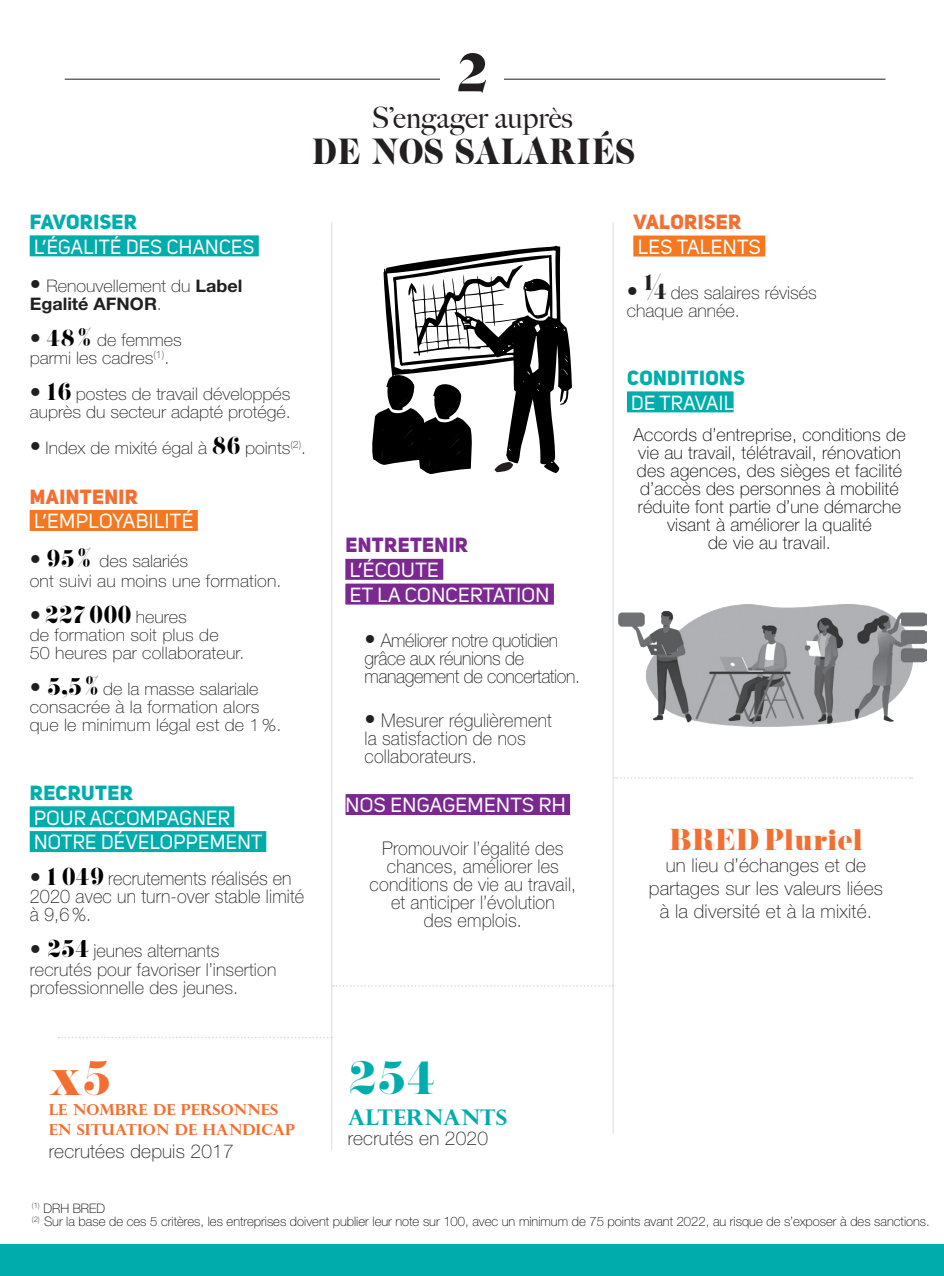
<style>
.page{position:relative;width:944px;height:1276px;background:#fff}
.page>*{position:absolute;margin:0;border:0;box-sizing:border-box;transform-origin:0 0}
.t1{font:56.25px "Caslon Graphique EF";color:#231f20}
.t2{font:47.25px "Pistilli";color:#f36e31}
.t3{font:45.45px "Pistilli";color:#00adac;scale:1.04 1}
.t4{font:37.8px "Caslon Graphique EF";letter-spacing:.03em;color:#231f20;scale:.83 1}
.t5{font:500 29.25px "Big Caslon";color:#231f20}
.t6{font:27px "Pistilli";letter-spacing:-.01em;color:#f36e31}
.t7{font:23.62px "Pistilli";color:#000;scale:.95 1}
.t8{font:700 21.6px "Perpetua Titling";color:#00adac;scale:1.04 1}
.t9{font:20.25px/24.8px "Uni Sans";letter-spacing:.02em;color:#fff}
.t10{font:800 20.25px "Uni Sans";letter-spacing:.02em;color:#00adac}
.t11{font:800 20.25px "Uni Sans";letter-spacing:.02em;color:#f36e31}
.t12{font:800 20.25px "Uni Sans";letter-spacing:.02em;color:#7b2991}
.t13{font:100 19.12px/22.9px "Helvetica Neue LT Std";letter-spacing:.01em;color:#231f20;text-align:center}
.t14{font:100 18.9px/18px "Helvetica Neue LT Std";letter-spacing:.01em;color:#231f20;scale:.95 1}
.t15{font:100 18.9px/18px "Helvetica Neue LT Std";letter-spacing:-.02em;color:#231f20;scale:.95 1}
.t16{font:100 18px/18px "Helvetica Neue LT Std";letter-spacing:.01em;color:#000;text-align:center}
.t17{font:100 18px/18px "Helvetica Neue LT Std";letter-spacing:.01em;color:#231f20}
.t18{font:100 17.32px/18px "Helvetica Neue LT Std";color:#231f20;scale:1.04 1}
.t19{font:700 15.08px/20.2px "Perpetua Titling";color:#f36e31;scale:1.04 1}
.t20{font:100 13.05px "Helvetica Neue LT Std";color:#000}
.s1{font-weight:200;font-size:22.5px}
.s2{font-weight:700}
.s3{font-family:"Pistilli";font-weight:400;font-size:22.5px;color:#000}
.s4{font-size:18px}
.s5{font-family:"Pistilli";font-weight:400;font-size:23.62px;color:#000}
.s6{font-family:"Helvetica Neue LT Std";font-weight:200;font-size:22.5px;color:#231f20}
.s7{font-family:"Helvetica Neue LT Std";font-weight:100;font-size:17.32px;color:#231f20}
.s8{font-family:"Pistilli";font-weight:400;font-size:31.5px}
</style>
<div class="page">
<hr style="left:65px;top:79px;width:820px;height:1px;background:#231f20">
<div style="left:440px;top:57px;width:64px;height:63px;background:#fff"></div>
<hr style="left:613px;top:222px;width:1px;height:911px;background:#dadcde">
<hr style="left:331px;top:222px;width:1px;height:928px;background:#dadcde">
<svg style="left:372px;top:246px;width:200px;height:228px"></svg>
<svg style="left:58px;top:1036px;width:273px;height:2px"></svg>
<svg style="left:614px;top:777px;width:298px;height:2px"></svg>
<div style="left:0;top:1244px;width:944px;height:32px;background:#00adac"></div>
<div style="left:30px;top:235px;width:229px;height:21px;background:#00adac"></div>
<div style="left:30px;top:510px;width:168px;height:21px;background:#f47721"></div>
<div style="left:345px;top:559px;width:98px;height:21px;background:#7b2991"></div>
<div style="left:345px;top:583px;width:209px;height:21px;background:#7b2991"></div>
<div style="left:346px;top:794px;width:224px;height:21px;background:#7b2991"></div>
<div style="left:633px;top:235px;width:132px;height:21px;background:#f47721"></div>
<div style="left:30px;top:806px;width:204px;height:21px;background:#00adac"></div>
<div style="left:30px;top:831px;width:236px;height:21px;background:#00adac"></div>
<img style="left:618px;top:605px;width:309px;height:121px">
<div style="left:627px;top:391px;width:107px;height:21px;background:#00adac"></div>
<svg style="left:333px;top:985px;width:280px;height:1px"></svg>
<p class="t1" style="left:458px;top:41px;width:32px">2</p>
<p class="t5" style="left:372px;top:93px;width:202px">S’engager auprès</p>
<p class="t4" style="left:312px;top:130px;width:391px">DE NOS SALARIÉS</p>
<p class="t10" style="left:30px;top:209px;width:109px">FAVORISER</p>
<p class="t9" style="left:34px;top:234px;width:222px">L’ÉGALITÉ DES CHANCES</p>
<p class="t18" style="left:30px;top:277px;width:206px"><span class="s1">•</span> Renouvellement du <span class="s2">Label<br>Egalité AFNOR</span>.</p>
<p class="t18" style="left:30px;top:331px;width:148px"><span class="s1">•</span> <span class="s3">48%</span> de femmes</p>
<p class="t18" style="left:30px;top:349px;width:136px">parmi les cadres<sup>(1)</sup><span class="s4">.</span></p>
<p class="t18" style="left:30px;top:385px;width:253px"><span class="s1">•</span> <span class="s5">16</span> postes de travail développés auprès du secteur adapté protégé.</p>
<p class="t18" style="left:30px;top:439px;width:267px"><span class="s1">•</span> Index de mixité égal à <span class="s5">86</span> points<sup>(2)</sup>.</p>
<p class="t11" style="left:30px;top:483px;width:109px">MAINTENIR</p>
<p class="t9" style="left:34px;top:509px;width:161px">L’EMPLOYABILITÉ</p>
<p class="t18" style="left:30px;top:550px;width:244px;line-height:20.2px"><span class="s1">•</span> <span class="s5">95%</span> des salariés<br>ont suivi au moins une formation.</p>
<p class="t7" style="left:30px;top:599px;width:167px"><span class="s6">•</span> 227000 <span class="s7">heures</span></p>
<p class="t18" style="left:30px;top:625px;width:208px">de formation soit plus de<br>50 heures par collaborateur.</p>
<p class="t18" style="left:30px;top:679px;width:244px"><span class="s1">•</span> <span class="s5">5,5%</span> de la masse salariale consacrée à la formation alors que le minimum légal est de 1%.</p>
<p class="t10" style="left:30px;top:779px;width:104px">RECRUTER</p>
<p class="t9" style="left:34px;top:805px;width:230px">POUR ACCOMPAGNER<br>NOTRE DÉVELOPPEMENT</p>
<p class="t14" style="left:30px;top:869px;width:290px"><span class="s1">•</span> <span class="s5">1049</span> recrutements réalisés en<br>2020 avec un turn-over stable limité à 9,6%.</p>
<p class="t17" style="left:30px;top:942px;width:248px"><span class="s1">•</span> <span class="s5">254</span> jeunes alternants recrutés pour favoriser l’insertion professionnelle des jeunes.</p>
<p class="t12" style="left:346px;top:532px;width:124px">ENTRETENIR</p>
<p class="t9" style="left:350px;top:558px;width:201px">L’ÉCOUTE<br>ET LA CONCERTATION</p>
<p class="t15" style="left:364px;top:631px;width:229px"><span class="s1">•</span> Améliorer notre quotidien grâce aux réunions de management de concertation.</p>
<p class="t14" style="left:364px;top:711px;width:199px"><span class="s1">•</span> Mesurer régulièrement la satisfaction de nos collaborateurs.</p>
<p class="t9" style="left:346px;top:793px;width:222px">NOS ENGAGEMENTS RH</p>
<p class="t14" style="left:370px;top:839px;width:219px;text-align:center">Promouvoir l’égalité des chances, améliorer les conditions de vie au travail, et anticiper l’évolution<br>des emplois.</p>
<p class="t11" style="left:633px;top:209px;width:109px">VALORISER</p>
<p class="t9" style="left:638px;top:235px;width:125px">LES TALENTS</p>
<p class="t17" style="left:627px;top:283px;width:191px"><span class="s1">•</span> <span class="s8">¼</span> des salaires révisés chaque année.</p>
<p class="t10" style="left:627px;top:365px;width:119px">CONDITIONS</p>
<p class="t9" style="left:631px;top:390px;width:104px">DE TRAVAIL</p>
<p class="t16" style="left:633px;top:425px;width:274px">Accords d’entreprise, conditions de vie au travail, télétravail, rénovation des agences, des sièges et facilité d’accès des personnes à mobilité réduite font partie d’une démarche visant à améliorer la qualité<br>de vie au travail.</p>
<p class="t6" style="left:669px;top:822px;width:196px">BRED Pluriel</p>
<p class="t13" style="left:649px;top:854px;width:236px">un lieu d’échanges et de partages sur les valeurs liées</p>
<p class="t13" style="left:660px;top:900px;width:214px">à la diversité et à la mixité.</p>
<p class="t2" style="left:49px;top:1046px;width:64px">x5</p>
<p class="t19" style="left:49px;top:1099px;width:238px">LE NOMBRE DE PERSONNES<br>EN SITUATION DE HANDICAP</p>
<p class="t13" style="left:49px;top:1140px;width:186px">recrutées depuis 2017</p>
<p class="t3" style="left:348px;top:1047px;width:87px">254</p>
<p class="t8" style="left:348px;top:1104px;width:155px">ALTERNANTS</p>
<p class="t13" style="left:348px;top:1127px;width:142px">recrutés en 2020</p>
<p class="t20" style="left:32px;top:1200px;width:75px"><sup>(1)</sup> DRH BRED</p>
<p class="t20" style="left:32px;top:1214px;width:899px"><sup>(2)</sup> Sur la base de ces 5 critères, les entreprises doivent publier leur note sur 100, avec un minimum de 75 points avant 2022, au risque de s’exposer à des sanctions.</p>
</div>
